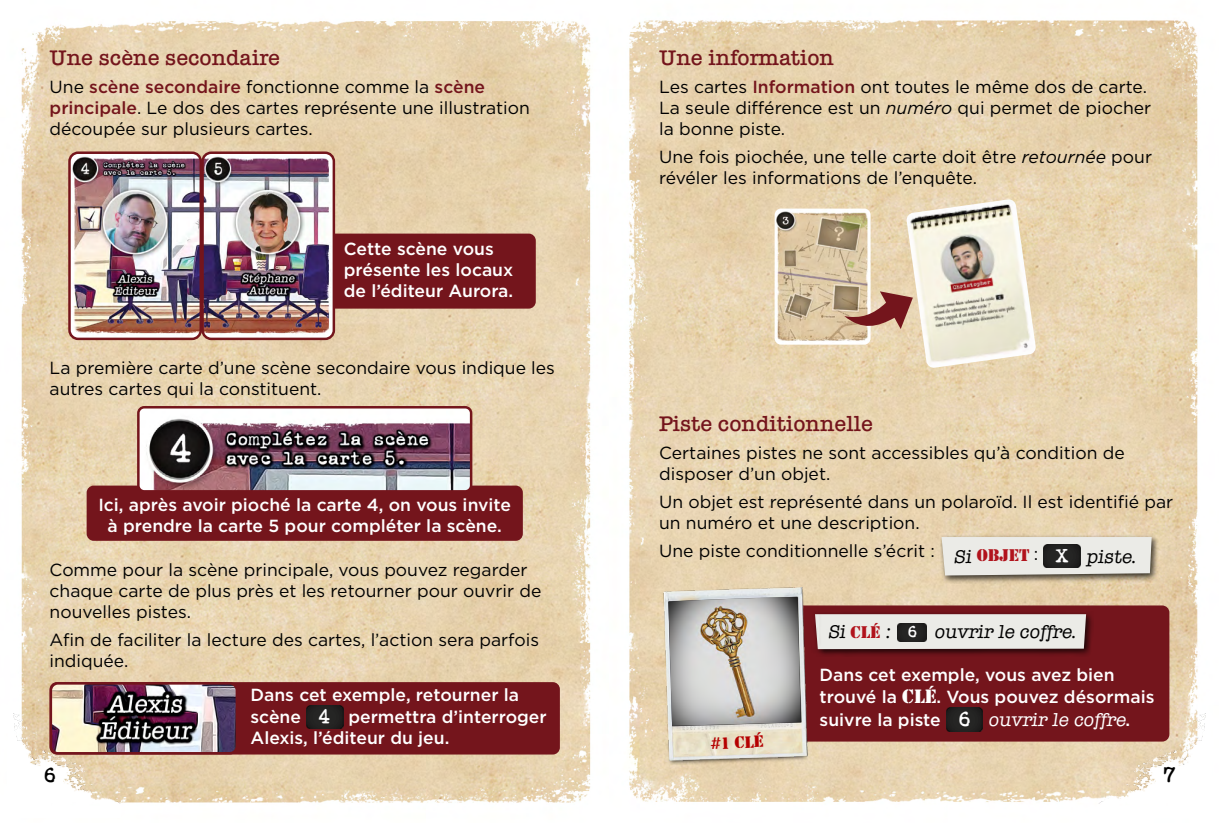
<style>
.page{position:relative;width:1219px;height:823px;background:#fff}
.page>*{position:absolute;margin:0;border:0;box-sizing:border-box;transform-origin:0 0}
.t1{font:700 22.5px "Ieicester";color:#000}
.t2{font:500 20px "Typewriter Serial";color:#74151c}
.t3{font:17.5px/21px "Gotham";color:#000}
.t4{font:500 17.5px/21px "Gotham";color:#fff}
.t5{font:italic 17.5px "Typewriter Serial";color:#000}
.t6{font:17px "Stencil";color:#b50000}
.s1{font-weight:500;color:#74151c}
.s2{font-family:"Ieicester";font-weight:700;font-size:22.5px}
.s3{font-style:italic}
.s4{font-family:"Stencil";font-style:normal;color:#b1131c}
.s5{font-family:"Gotham";font-style:normal}
.s6{font-family:"Ieicester";font-weight:700;font-style:normal;font-size:22.5px;color:#fff}
.s7{font-family:"Ieicester";font-weight:700;font-style:normal;color:#fff}
.s8{font-family:"Stencil";font-weight:400;font-size:20px}
.s9{font-family:"Typewriter Serial";font-weight:400;font-style:italic}
</style>
<div class="page">
<img style="left:21px;top:20px;width:1177px;height:783px">
<img style="left:1098px;top:712px;width:108px;height:92px">
<img style="left:13px;top:712px;width:107px;height:92px">
<div style="left:258px;top:233px;width:278px;height:75px;background:#74151c;border-radius:7px"></div>
<div style="left:87px;top:485px;width:436px;height:55px;background:#74151c;border-radius:7px"></div>
<div style="left:50px;top:681px;width:510px;height:73px;background:#74151c;border-radius:7px"></div>
<img style="left:306px;top:705px;width:37px;height:23px">
<div style="left:675px;top:605px;width:494px;height:136px;background:#74151c;border-radius:7px"></div>
<img style="left:138px;top:407px;width:333px;height:81px">
<div style="left:137px;top:406px;width:335px;height:86px;border:3px solid #74151c;border-radius:6px"></div>
<img style="left:69px;top:153px;width:132px;height:186px">
<div style="left:68px;top:151px;width:134px;height:189px;border:2px solid #74151c;border-radius:9px"></div>
<img style="left:51px;top:683px;width:183px;height:69px">
<div style="left:50px;top:681px;width:188px;height:73px;border:3px solid #74151c;border-radius:7px"></div>
<img style="left:203px;top:153px;width:131px;height:186px">
<div style="left:201px;top:151px;width:134px;height:189px;border:2px solid #74151c;border-radius:9px"></div>
<div style="left:812px;top:611px;width:282px;height:45px;background:#000;opacity:.75"></div>
<img style="left:815px;top:613px;width:271px;height:35px">
<img style="left:775px;top:208px;width:96px;height:136px">
<img style="left:906px;top:199px;width:130px;height:169px">
<svg style="left:844px;top:291px;width:69px;height:39px;background:#b17f6f"></svg>
<img style="left:946px;top:707px;width:37px;height:23px">
<div style="left:666px;top:732px;width:143px;height:32px;background:#000;opacity:.75"></div>
<img style="left:663px;top:587px;width:144px;height:173px">
<img style="left:668px;top:596px;width:133px;height:129px">
<img style="left:898px;top:623px;width:28px;height:18px">
<div style="left:938px;top:533px;width:221px;height:50px;background:#000;opacity:.75"></div>
<img style="left:941px;top:536px;width:211px;height:39px">
<img style="left:1044px;top:544px;width:36px;height:23px">
<p class="t2" style="left:50px;top:45px;width:232px">Une scène secondaire</p>
<p class="t3" style="left:50px;top:76px;width:482px">Une <span class="s1">scène secondaire</span> fonctionne comme la <span class="s1">scène principale</span>. Le dos des cartes représente une illustration découpée sur plusieurs cartes.</p>
<p class="t4" style="left:344px;top:238px;width:171px">Cette scène vous présente les locaux de l’éditeur Aurora.</p>
<p class="t3" style="left:50px;top:356px;width:507px">La première carte d’une scène secondaire vous indique les autres cartes qui la constituent.</p>
<p class="t4" style="left:98px;top:494px;width:414px;text-align:center">Ici, après avoir pioché la carte 4, on vous invite à prendre la carte 5 pour compléter la scène.</p>
<p class="t3" style="left:50px;top:558px;width:493px">Comme pour la scène principale, vous pouvez regarder chaque carte de plus près et les retourner pour ouvrir de nouvelles pistes.</p>
<p class="t3" style="left:50px;top:628px;width:491px">Afin de faciliter la lecture des cartes, l’action sera parfois indiquée.</p>
<p class="t4" style="left:250px;top:682px;width:298px;line-height:22.8px">Dans cet exemple, retourner la scène <span class="s2">4</span> permettra d’interroger</p>
<p class="t4" style="left:250px;top:727px;width:200px">Alexis, l’éditeur du jeu.</p>
<p class="t2" style="left:659px;top:45px;width:176px">Une information</p>
<p class="t3" style="left:659px;top:76px;width:494px">Les cartes <span class="s1">Information</span> ont toutes le même dos de carte.<br>La seule différence est un <span class="s3">numéro</span> qui permet de piocher la bonne piste.</p>
<p class="t3" style="left:659px;top:146px;width:494px">Une fois piochée, une telle carte doit être <span class="s3">retournée</span> pour révéler les informations de l’enquête.</p>
<p class="t2" style="left:659px;top:410px;width:215px">Piste conditionnelle</p>
<p class="t3" style="left:659px;top:441px;width:467px">Certaines pistes ne sont accessibles qu’à condition de disposer d’un objet.</p>
<p class="t3" style="left:659px;top:490px;width:516px">Un objet est représenté dans un polaroïd. Il est identifié par un numéro et une description.</p>
<p class="t3" style="left:659px;top:539px;width:277px">Une piste conditionnelle s’écrit :</p>
<p class="t5" style="left:954px;top:545px;width:183px">Si <span class="s4">OBJET</span> <span class="s5">:</span> <span class="s6">X</span> piste.</p>
<p class="t5" style="left:828px;top:620px;width:249px">Si <span class="s4">CLÉ</span> : <span class="s7">6</span> ouvrir le coffre.</p>
<p class="t6" style="left:710px;top:733px;width:54px;rotate:-2deg">#1 CLÉ</p>
<p class="t4" style="left:820px;top:662px;width:336px;line-height:22.5px">Dans cet exemple, vous avez bien trouvé la <span class="s8">CLÉ</span>. Vous pouvez désormais suivre la piste <span class="s2">6</span> <span class="s9">ouvrir le coffre</span>.</p>
<p class="t1" style="left:43px;top:763px;width:14px">6</p>
<p class="t1" style="left:1163px;top:763px;width:14px">7</p>
</div>
